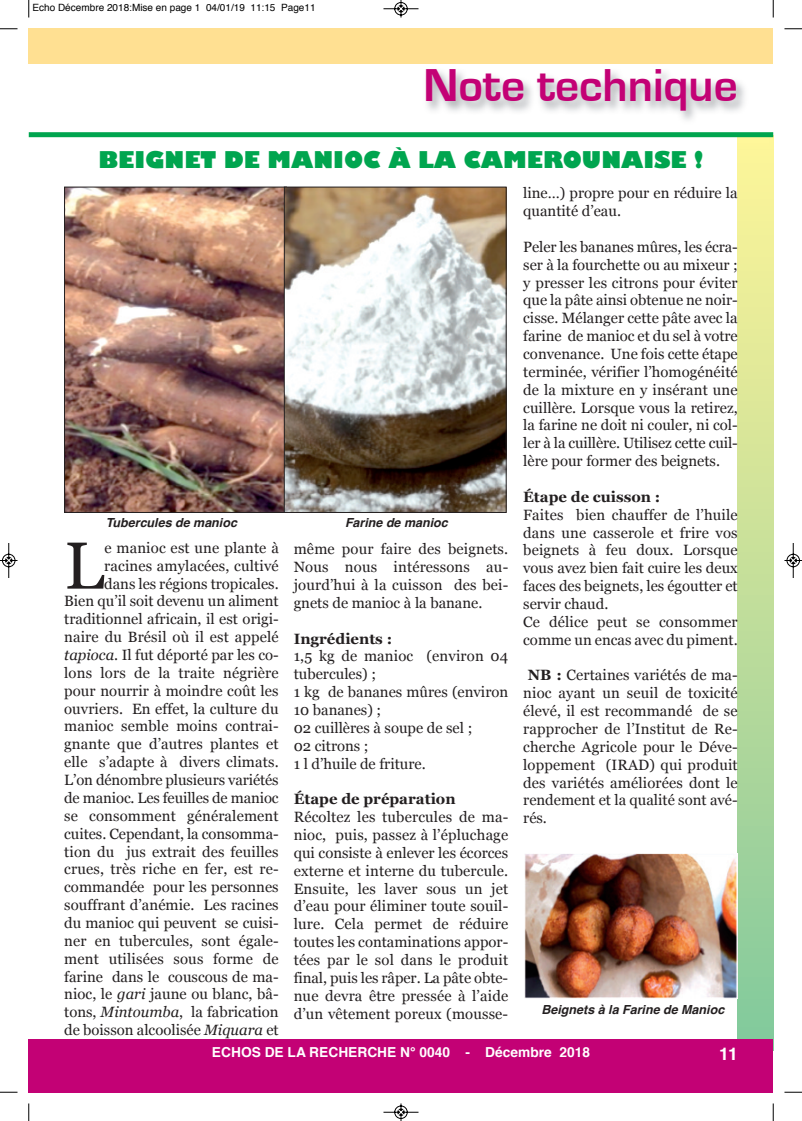
<style>
.page{position:relative;width:802px;height:1121px;background:#fff}
.page>*{position:absolute;margin:0;border:0;box-sizing:border-box;transform-origin:0 0}
.t1{font:66.38px "Georgia";color:#231f20}
.t2{font:700 47.5px "Eurostile";color:#c30175}
.t3{font:800 22.5px "Gill Sans";color:#00a54f}
.t4{font:700 17.5px "Helvetica";color:#fff}
.t5{font:14.88px/17.9px "Georgia";color:#231f20;text-align:justify}
.t6{font:700 14.88px "Georgia";color:#231f20}
.t7{font:700 13.75px "Helvetica";color:#fff}
.t8{font:italic 700 12.5px "Helvetica";color:#231f20}
.t9{font:10px "Helvetica";color:#000}
.s1{font-style:italic}
.s2{font-weight:700}
</style>
<div class="page">
<div style="left:737px;top:135px;width:36px;height:915px;background:linear-gradient(to bottom,#fff598,#83c89c)"></div>
<div style="left:29px;top:1039px;width:744px;height:53px;background:#c30175"></div>
<div style="left:29px;top:29px;width:744px;height:35px;background:#ffe092"></div>
<div style="left:29px;top:132px;width:744px;height:5px;background:#00a54f"></div>
<img style="left:66px;top:189px;width:218px;height:322px">
<div style="left:64px;top:187px;width:223px;height:326px;border:1px solid #231f20"></div>
<img style="left:286px;top:189px;width:218px;height:322px">
<div style="left:284px;top:187px;width:222px;height:326px;border:1px solid #231f20"></div>
<img style="left:524px;top:853px;width:213px;height:145px">
<svg style="left:28px;top:0;width:2px;height:18px"></svg>
<svg style="left:0;top:28px;width:18px;height:2px"></svg>
<svg style="left:773px;top:0;width:1px;height:18px"></svg>
<svg style="left:784px;top:28px;width:18px;height:2px"></svg>
<svg style="left:28px;top:1103px;width:2px;height:17px"></svg>
<svg style="left:0;top:1091px;width:18px;height:2px"></svg>
<svg style="left:773px;top:1103px;width:1px;height:17px"></svg>
<svg style="left:784px;top:1091px;width:18px;height:2px"></svg>
<svg style="left:383px;top:0;width:36px;height:18px"></svg>
<svg style="left:383px;top:1103px;width:36px;height:17px"></svg>
<svg style="left:0;top:543px;width:18px;height:35px"></svg>
<svg style="left:784px;top:543px;width:18px;height:35px"></svg>
<p class="t9" style="left:32px;top:4px;width:284px">Echo Décembre 2018:Mise en page 1 04/01/19 11:15 Page11</p>
<h2 class="t2" style="left:423px;top:63px;width:316px">Note technique</h2>
<h3 class="t3" style="left:98px;top:146px;width:606px">BEIGNET dE MANIOC à LA CAMEROuNAISE !</h3>
<p class="t8" style="left:106px;top:517px;width:133px">Tubercules de manioc</p>
<p class="t8" style="left:345px;top:517px;width:104px">Farine de manioc</p>
<p class="t5" style="left:64px;top:539px;width:216px;text-align:right">e manioc est une plante à racines amylacées, cultivé<br>dans les régions tropicales.<br>Bien qu’il soit devenu un aliment traditionnel africain, il est origi&shy;naire du Brésil où il est appelé <span class="s1">tapioca</span>. Il fut déporté par les co&shy;lons lors de la traite négrière pour nourrir à moindre coût les ouvriers. En effet, la culture du manioc semble moins contrai&shy;gnante que d’autres plantes et elle s’adapte à divers climats.<br>L’on dénombre plusieurs variétés de manioc. Les feuilles de manioc se consomment généralement cuites. Cependant, la consomma&shy;tion du jus extrait des feuilles crues, très riche en fer, est re&shy;commandée pour les personnes souffrant d’anémie. Les racines du manioc qui peuvent se cuisi&shy;ner en tubercules, sont égale&shy;ment utilisées sous forme de farine dans le couscous de ma&shy;nioc, le <span class="s1">gari</span> jaune ou blanc, bâ&shy;tons, <span class="s1">Mintoumba</span>, la fabrication de boisson alcoolisée <span class="s1">Miquara</span> et</p>
<p class="t5" style="left:294px;top:540px;width:216px">même pour faire des beignets.<br>Nous nous intéressons au&shy;jourd’hui à la cuisson des bei&shy;gnets de manioc à la banane.</p>
<h1 class="t1" style="left:64px;top:528px;width:42px">L</h1>
<p class="t6" style="left:294px;top:630px;width:100px">Ingrédients :</p>
<p class="t5" style="left:294px;top:647px;width:216px;text-align:left">1,5 kg de manioc (environ 04 tubercules) ;<br>1 kg de bananes mûres (environ<br>10 bananes) ;<br>02 cuillères à soupe de sel ;<br>02 citrons ;<br>1 l d’huile de friture.</p>
<p class="t6" style="left:294px;top:790px;width:163px">Étape de préparation</p>
<p class="t5" style="left:294px;top:808px;width:216px">Récoltez les tubercules de ma&shy;nioc, puis, passez à l’épluchage qui consiste à enlever les écorces externe et interne du tubercule.<br>Ensuite, les laver sous un jet d’eau pour éliminer toute souil&shy;lure. Cela permet de réduire toutes les contaminations appor&shy;tées par le sol dans le produit final, puis les râper. La pâte obte&shy;nue devra être pressée à l’aide d’un vêtement poreux (mousse-</p>
<p class="t5" style="left:523px;top:184px;width:216px">line…) propre pour en réduire la quantité d’eau.</p>
<p class="t5" style="left:523px;top:238px;width:216px">Peler les bananes mûres, les écra&shy;ser à la fourchette ou au mixeur ; y presser les citrons pour éviter que la pâte ainsi obtenue ne noir&shy;cisse. Mélanger cette pâte avec la farine de manioc et du sel à votre convenance. Une fois cette étape terminée, vérifier l’homogénéité de la mixture en y insérant une cuillère. Lorsque vous la retirez, la farine ne doit ni couler, ni col&shy;ler à la cuillère. Utilisez cette cuil&shy;lère pour former des beignets.</p>
<p class="t6" style="left:523px;top:488px;width:139px">Étape de cuisson :</p>
<p class="t5" style="left:523px;top:505px;width:216px;text-align:left">Faites bien chauffer de l’huile dans une casserole et frire vos beignets à feu doux. Lorsque vous avez bien fait cuire les deux faces des beignets, les égoutter et servir chaud.<br>Ce délice peut se consommer comme un encas avec du piment.</p>
<p class="t5" style="left:523px;top:666px;width:216px;text-indent:4px"><span class="s2">NB :</span> Certaines variétés de ma&shy;nioc ayant un seuil de toxicité élevé, il est recommandé de se rapprocher de l’Institut de Re&shy;cherche Agricole pour le Déve&shy;loppement (IRAD) qui produit des variétés améliorées dont le rendement et la qualité sont avé&shy;rés.</p>
<p class="t8" style="left:541px;top:1004px;width:184px">Beignets à la Farine de Manioc</p>
<p class="t7" style="left:212px;top:1046px;width:379px">ECHOS DE LA RECHERCHE N° 0040 - Décembre 2018</p>
<p class="t4" style="left:719px;top:1046px;width:20px">11</p>
</div>
